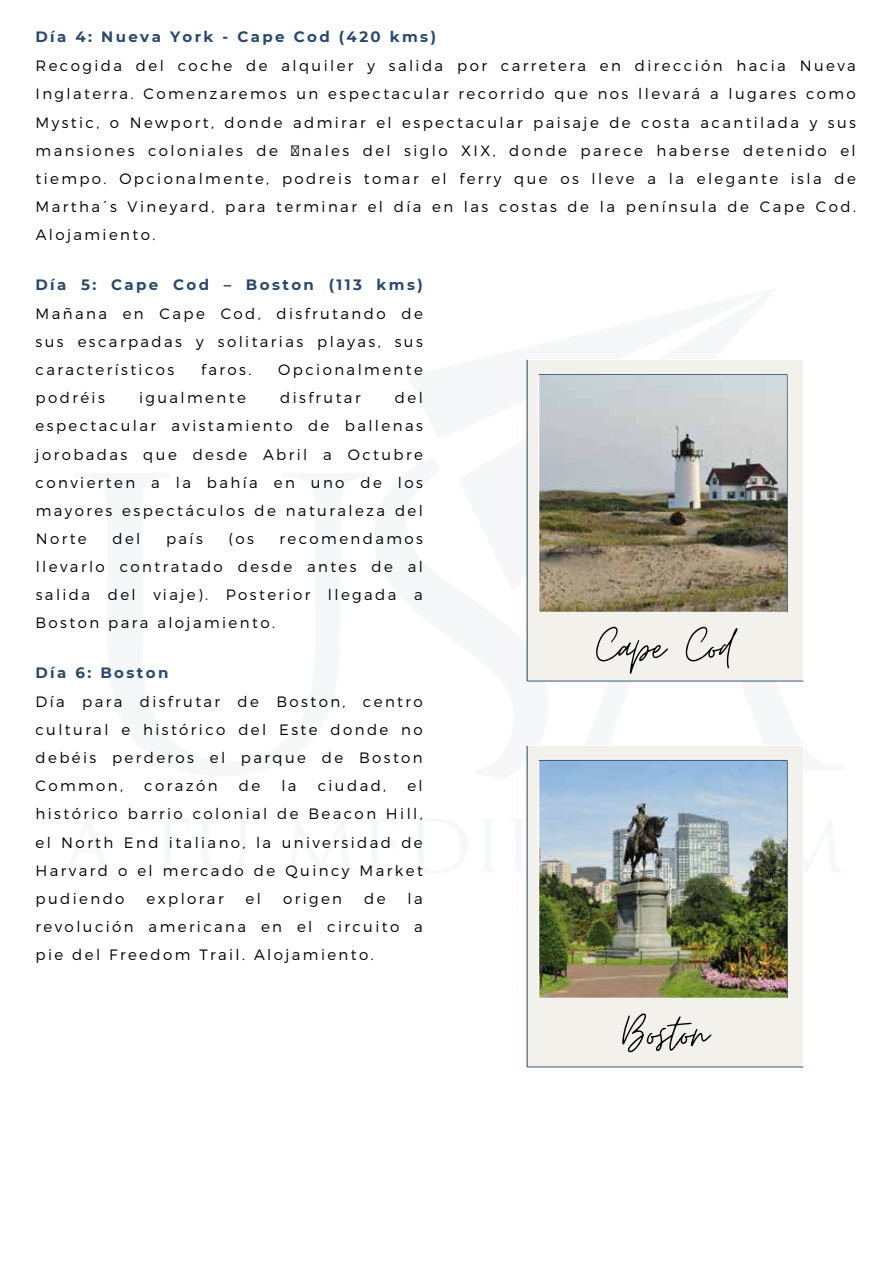
<style>
.page{position:relative;width:894px;height:1264px;background:#fff}
.page>*{position:absolute;margin:0;border:0;box-sizing:border-box;transform-origin:0 0}
.t1{font:55.05px "Moon Time";color:#000}
.t2{font:53.85px "Moon Time";color:#000}
.t3{font:300 15px/28px "Montserrat";letter-spacing:.16em;color:#000;text-align:justify}
.t4{font:700 15px "Montserrat";letter-spacing:.16em;color:#28496e}
</style>
<div class="page">
<svg style="left:527px;top:359px;width:276px;height:322px"></svg>
<img style="left:527px;top:745px;width:276px;height:322px">
<p class="t4" style="left:35px;top:26px;width:402px">Día 4: Nueva York - Cape Cod (420 kms)</p>
<p class="t3" style="left:35px;top:53px;width:821px">Recogida del coche de alquiler y salida por carretera en direcciÛn hacia Nueva Inglaterra. Comenzaremos un espectacular recorrido que nos llevar· a lugares como Mystic, o Newport, donde admirar el espectacular paisaje de costa acantilada y sus mansiones coloniales de</p>
<p class="t3" style="left:35px;top:137px;width:821px;text-indent:266px">nales del siglo XIX, donde parece haberse detenido el tiempo. Opcionalmente, podreis tomar el ferry que os lleve a la elegante isla de Martha¥s Vineyard, para terminar el dÌa en las costas de la penÌnsula de Cape Cod.<br>Alojamiento.</p>
<p class="t4" style="left:35px;top:273px;width:389px">Día 5: Cape Cod – Boston (113 kms)</p>
<p class="t3" style="left:35px;top:301px;width:389px">MaÒana en Cape Cod, disfrutando de sus escarpadas y solitarias playas, sus caracterÌsticos</p>
<p class="t3" style="left:201px;top:357px;width:52px">faros.</p>
<p class="t3" style="left:278px;top:357px;width:146px">Opcionalmente</p>
<p class="t3" style="left:36px;top:385px;width:71px">podrÈis</p>
<p class="t3" style="left:139px;top:385px;width:108px">igualmente</p>
<p class="t3" style="left:280px;top:385px;width:82px">disfrutar</p>
<p class="t3" style="left:36px;top:385px;width:389px;text-indent:359px">del espectacular avistamiento de ballenas jorobadas que desde Abril a Octubre convierten a la bahÌa en uno de los mayores espect·culos de naturaleza del Norte</p>
<p class="t3" style="left:112px;top:526px;width:29px">del</p>
<p class="t3" style="left:166px;top:526px;width:38px">paÌs</p>
<p class="t3" style="left:228px;top:526px;width:27px">(os</p>
<p class="t3" style="left:35px;top:525px;width:389px;text-indent:244px">recomendamos llevarlo contratado desde antes de al salida del viaje). Posterior llegada a Boston para alojamiento.</p>
<p class="t4" style="left:35px;top:661px;width:134px">Día 6: Boston</p>
<p class="t3" style="left:35px;top:688px;width:389px">DÌa para disfrutar de Boston, centro cultural e histÛrico del Este donde no debÈis perderos el parque de Boston Common,</p>
<p class="t3" style="left:144px;top:773px;width:75px">corazÛn</p>
<p class="t3" style="left:239px;top:773px;width:23px">de</p>
<p class="t3" style="left:281px;top:773px;width:17px">la</p>
<p class="t3" style="left:317px;top:773px;width:70px">ciudad,</p>
<p class="t3" style="left:35px;top:773px;width:389px;text-indent:372px">el histÛrico barrio colonial de Beacon Hill, el North End italiano, la universidad de Harvard o el mercado de Quincy Market pudiendo</p>
<p class="t3" style="left:36px;top:885px;width:389px;text-indent:372px">la revoluciÛn americana en el circuito a pie del Freedom Trail. Alojamiento.</p>
<p class="t3" style="left:146px;top:885px;width:78px">explorar</p>
<p class="t3" style="left:245px;top:885px;width:17px">el</p>
<p class="t3" style="left:283px;top:885px;width:61px">origen</p>
<p class="t3" style="left:364px;top:885px;width:23px">de</p>
<h2 class="t2" style="left:596px;top:616px;width:140px">Cape Cod</h2>
<h1 class="t1" style="left:622px;top:1001px;width:88px">Boston</h1>
</div>
